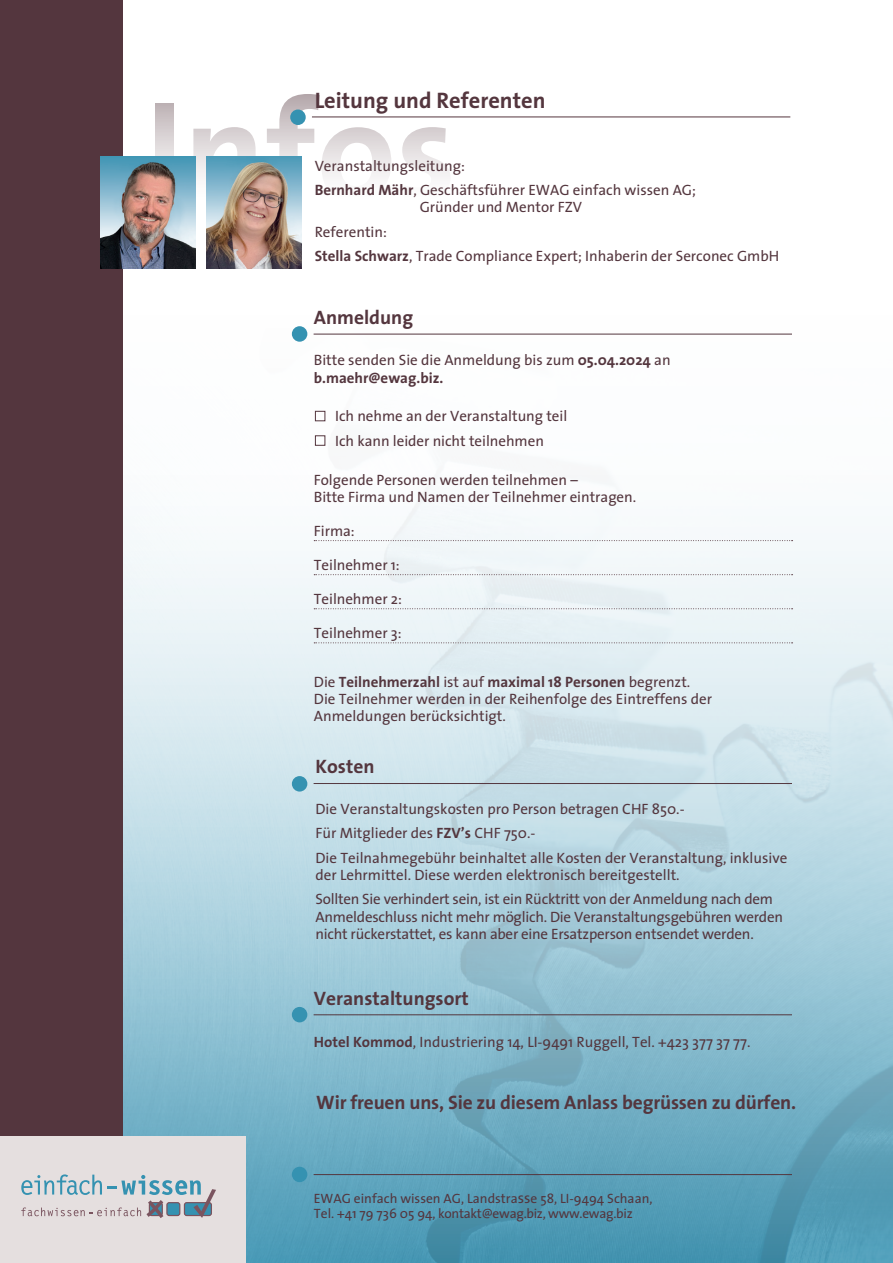
<style>
.page{position:relative;width:893px;height:1263px;background:#fff}
.page>*{position:absolute;margin:0;border:0;box-sizing:border-box;transform-origin:0 0}
.t1{font:700 144px "The Sans";color:#54363e}
.Titel_über_Linien{font:700 22.5px "The Sans";color:#54363e}
.Titel_über_Linien-2{font:700 19.5px "The Sans";letter-spacing:-.01em;color:#54363e}
.Grundschrift_neu{font:15px/17.2px "The Sans";color:#54363e}
.t2{font:13.5px/15px "The Sans";color:#54363e}
.s1{font-weight:700}
.s2{font-size:15px}
</style>
<div class="page">
<div style="left:0;top:0;width:123px;height:1263px;background:#54363e"></div>
<img style="left:123px;top:326px;width:770px;height:937px">
<div style="left:292px;top:1167px;width:15px;height:15px;background:#3592b1;border-radius:50%"></div>
<hr style="left:314px;top:1174px;width:478px;height:1px;background:#54363e">
<div style="left:290px;top:109px;width:16px;height:16px;background:#3592b1;border-radius:50%"></div>
<hr style="left:312px;top:116px;width:478px;height:1px;background:#54363e">
<div style="left:292px;top:1007px;width:15px;height:15px;background:#3592b1;border-radius:50%"></div>
<hr style="left:314px;top:1014px;width:478px;height:1px;background:#54363e">
<svg style="left:314px;top:540px;width:479px;height:1px"></svg>
<svg style="left:314px;top:574px;width:479px;height:1px"></svg>
<svg style="left:314px;top:608px;width:479px;height:1px"></svg>
<svg style="left:314px;top:642px;width:479px;height:1px"></svg>
<div style="left:292px;top:326px;width:15px;height:16px;background:#3592b1;border-radius:50%"></div>
<hr style="left:314px;top:334px;width:478px;height:1px;background:#54363e">
<div style="left:315px;top:411px;width:10px;height:10px;border:1px solid #54363e"></div>
<div style="left:315px;top:436px;width:10px;height:9px;border:1px solid #54363e"></div>
<img style="left:206px;top:156px;width:96px;height:112px">
<div style="left:292px;top:776px;width:15px;height:15px;background:#3592b1;border-radius:50%"></div>
<hr style="left:314px;top:783px;width:478px;height:1px;background:#54363e">
<img style="left:100px;top:156px;width:96px;height:112px">
<div style="left:0;top:1136px;width:245px;height:127px;background:#e5dfdf"></div>
<svg style="left:21px;top:1174px;width:195px;height:44px"></svg>
<p class="Titel_über_Linien" style="left:315px;top:82px;width:232px">Leitung und Referenten</p>
<h1 class="t1" style="left:145px;top:31px;width:313px">Infos</h1>
<p class="Grundschrift_neu" style="left:315px;top:156px;width:152px">Veranstaltungsleitung:</p>
<p class="Grundschrift_neu" style="left:315px;top:181px;width:383px;text-align:center"><span class="s1">Bernhard Mähr</span>, Geschäftsführer EWAG einfach wissen AG;<br>Gründer und Mentor FZV</p>
<p class="Grundschrift_neu" style="left:315px;top:222px;width:74px">Referentin:</p>
<p class="Grundschrift_neu" style="left:315px;top:247px;width:466px"><span class="s1">Stella Schwarz</span>, Trade Compliance Expert; Inhaberin der Serconec GmbH</p>
<p class="Titel_über_Linien-2" style="left:314px;top:301px;width:101px">Anmeldung</p>
<p class="Grundschrift_neu" style="left:314px;top:351px;width:358px">Bitte senden Sie die Anmeldung bis zum <span class="s1">05.04.2024</span> an <span class="s1">b.maehr@ewag.biz.</span></p>
<p class="Grundschrift_neu" style="left:335px;top:407px;width:234px">Ich nehme an der Veranstaltung teil</p>
<p class="Grundschrift_neu" style="left:335px;top:432px;width:210px">Ich kann leider nicht teilnehmen</p>
<p class="Grundschrift_neu" style="left:314px;top:470px;width:324px">Folgende Personen werden teilnehmen –<br>Bitte Firma und Namen der Teilnehmer eintragen.</p>
<p class="Grundschrift_neu" style="left:314px;top:522px;width:42px">Firma:</p>
<p class="Grundschrift_neu" style="left:314px;top:556px;width:87px">Teilnehmer 1:</p>
<p class="Grundschrift_neu" style="left:314px;top:590px;width:90px">Teilnehmer 2:</p>
<p class="Grundschrift_neu" style="left:314px;top:624px;width:89px">Teilnehmer 3:</p>
<p class="Grundschrift_neu" style="left:314px;top:673px;width:400px">Die <span class="s1">Teilnehmerzahl</span> ist auf <span class="s1">maximal 18 Personen</span> begrenzt.<br>Die Teilnehmer werden in der Reihenfolge des Eintreffens der<br>Anmeldungen berücksichtigt.</p>
<p class="Titel_über_Linien-2" style="left:315px;top:750px;width:61px">Kosten</p>
<p class="Grundschrift_neu" style="left:315px;top:800px;width:371px">Die Veranstaltungskosten pro Person betragen CHF 850.-</p>
<p class="Grundschrift_neu" style="left:315px;top:824px;width:221px">Für Mitglieder des <span class="s1">FZV’s</span> CHF 750.-</p>
<p class="Grundschrift_neu" style="left:315px;top:849px;width:473px">Die Teilnahmegebühr beinhaltet alle Kosten der Veranstaltung, inklusive der Lehrmittel. Diese werden elektronisch bereitgestellt.</p>
<p class="Grundschrift_neu" style="left:315px;top:890px;width:469px">Sollten Sie verhindert sein, ist ein Rücktritt von der Anmeldung nach dem<br>Anmeldeschluss nicht mehr möglich. Die Veranstaltungsgebühren werden nicht rückerstattet, es kann aber eine Ersatzperson entsendet werden.</p>
<p class="Titel_über_Linien-2" style="left:314px;top:982px;width:156px">Veranstaltungsort</p>
<p class="Grundschrift_neu" style="left:314px;top:1033px;width:438px"><span class="s1">Hotel Kommod</span>, Industriering 14, LI-9491 Ruggell, Tel. +423 377 37 77.</p>
<p class="Titel_über_Linien-2" style="left:316px;top:1085px;width:481px">Wir freuen uns, Sie zu diesem Anlass begrüssen zu dürfen.</p>
<p class="t2" style="left:314px;top:1190px;width:340px">EWAG einfach wissen AG, Landstra<span class="s2">ss</span>e 58, LI-9494 Schaan,<br>Tel. +41 79 736 05 94, kontakt@ewag.biz, www.ewag.biz</p>
</div>
